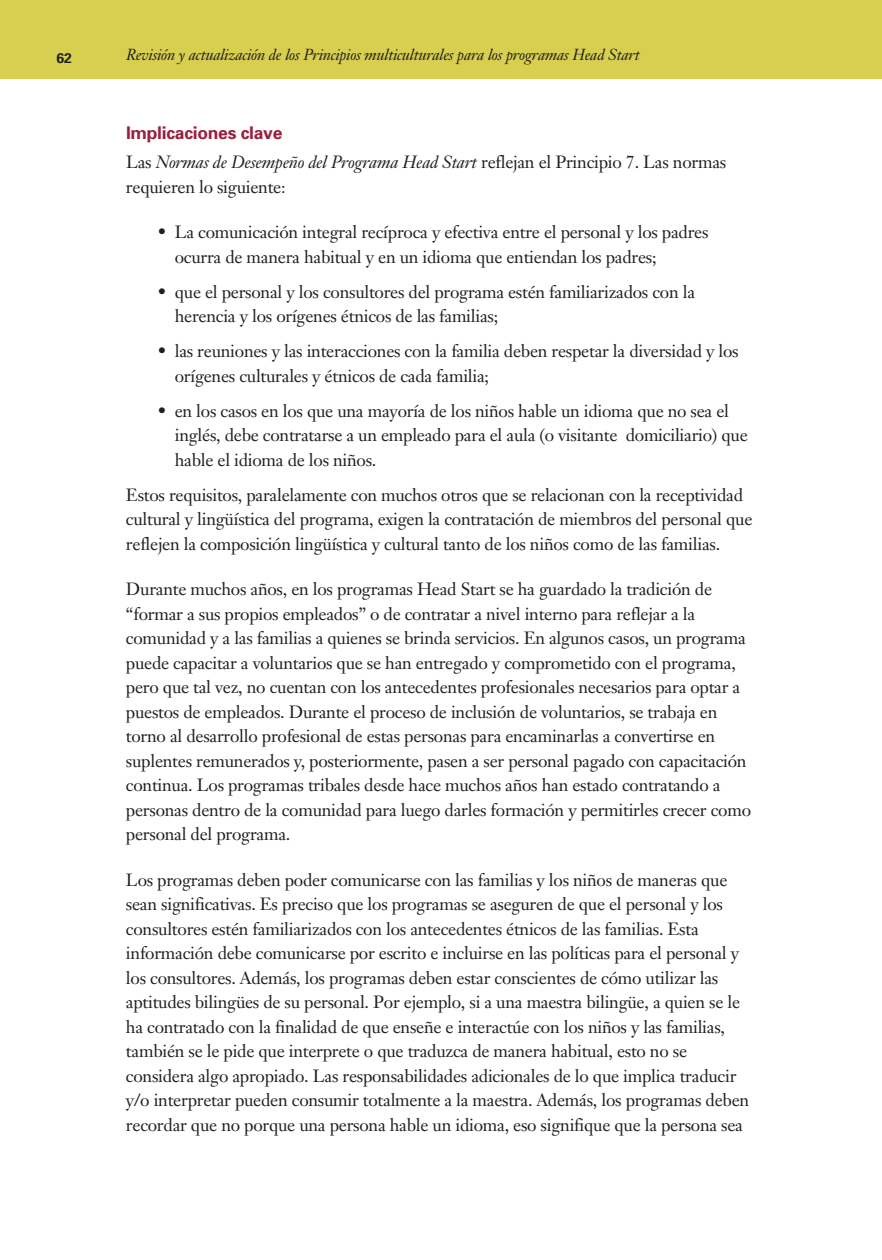
<style>
.page{position:relative;width:882px;height:1260px;background:#fff}
.page>*{position:absolute;margin:0;border:0;box-sizing:border-box;transform-origin:0 0}
.t1{font:17.5px/24.5px "Janson Text";letter-spacing:-.015em;color:#231f20}
.t2{font:700 17.5px "Univers";letter-spacing:-.015em;color:#99203f}
.t3{font:italic 15.75px "Janson Text";letter-spacing:-.015em;color:#231f20}
.t4{font:700 14px "Univers";color:#231f20}
.s1{font-style:italic}
</style>
<div class="page">
<div style="left:0;top:0;width:882px;height:79px;background:#d7cf50"></div>
<p class="t4" style="left:57px;top:53px;width:17px">62</p>
<p class="t3" style="left:126px;top:49px;width:515px">Revisión y actualización de los Principios multiculturales para los programas Head Start</p>
<h2 class="t2" style="left:126px;top:126px;width:158px">Implicaciones clave</h2>
<p class="t1" style="left:126px;top:152px;width:602px">Las <span class="s1">Normas de Desempeño del Programa Head Start</span> reflejan el Principio 7. Las normas requieren lo siguiente:</p>
<p class="t1" style="left:175px;top:222px;width:535px;text-indent:-17px">• La comunicación integral recíproca y efectiva entre el personal y los padres ocurra de manera habitual y en un idioma que entiendan los padres;</p>
<p class="t1" style="left:175px;top:281px;width:522px;text-indent:-17px">• que el personal y los consultores del programa estén familiarizados con la herencia y los orígenes étnicos de las familias;</p>
<p class="t1" style="left:175px;top:341px;width:565px;text-indent:-17px">• las reuniones y las interacciones con la familia deben respetar la diversidad y los orígenes culturales y étnicos de cada familia;</p>
<p class="t1" style="left:175px;top:400px;width:575px;text-indent:-17px">• en los casos en los que una mayoría de los niños hable un idioma que no sea el inglés, debe contratarse a un empleado para el aula (o visitante domiciliario) que hable el idioma de los niños.</p>
<p class="t1" style="left:126px;top:484px;width:628px">Estos requisitos, paralelamente con muchos otros que se relacionan con la receptividad cultural y lingüística del programa, exigen la contratación de miembros del personal que reflejen la composición lingüística y cultural tanto de los niños como de las familias.</p>
<p class="t1" style="left:126px;top:579px;width:627px">Durante muchos años, en los programas Head Start se ha guardado la tradición de “formar a sus propios empleados” o de contratar a nivel interno para reflejar a la comunidad y a las familias a quienes se brinda servicios. En algunos casos, un programa puede capacitar a voluntarios que se han entregado y comprometido con el programa, pero que tal vez, no cuentan con los antecedentes profesionales necesarios para optar a puestos de empleados. Durante el proceso de inclusión de voluntarios, se trabaja en torno al desarrollo profesional de estas personas para encaminarlas a convertirse en suplentes remunerados y, posteriormente, pasen a ser personal pagado con capacitación continua. Los programas tribales desde hace muchos años han estado contratando a personas dentro de la comunidad para luego darles formación y permitirles crecer como personal del programa.</p>
<p class="t1" style="left:126px;top:869px;width:625px">Los programas deben poder comunicarse con las familias y los niños de maneras que sean significativas. Es preciso que los programas se aseguren de que el personal y los consultores estén familiarizados con los antecedentes étnicos de las familias. Esta información debe comunicarse por escrito e incluirse en las políticas para el personal y los consultores. Además, los programas deben estar conscientes de cómo utilizar las aptitudes bilingües de su personal. Por ejemplo, si a una maestra bilingüe, a quien se le ha contratado con la finalidad de que enseñe e interactúe con los niños y las familias, también se le pide que interprete o que traduzca de manera habitual, esto no se considera algo apropiado. Las responsabilidades adicionales de lo que implica traducir y/o interpretar pueden consumir totalmente a la maestra. Además, los programas deben recordar que no porque una persona hable un idioma, eso signifique que la persona sea</p>
</div>
